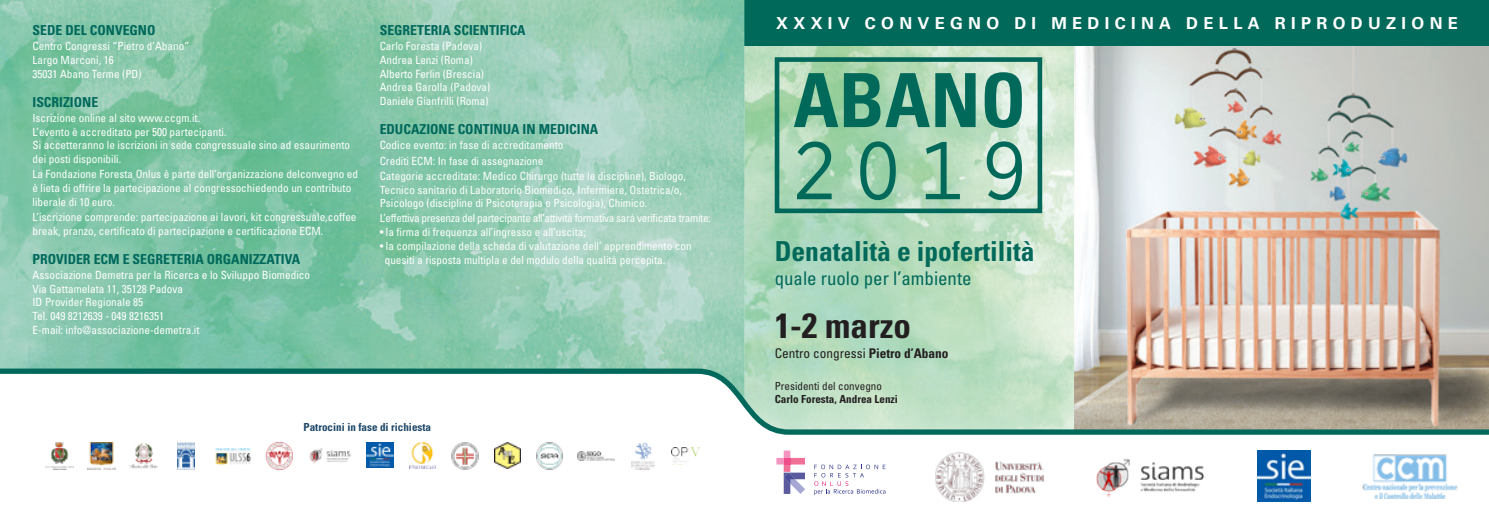
<style>
.page{position:relative;width:1489px;height:525px;background:#fff}
.page>*{position:absolute;margin:0;border:0;box-sizing:border-box;transform-origin:0 0}
.t1{font:81.25px "Gotham Mono Space Numbers Narrow";color:#00695a}
.t2{font:700 condensed 74.62px "Univers LT Std";color:#00695a}
.t3{font:700 condensed 35px "Univers LT Std";color:#231f20}
.t4{font:700 condensed 27.5px "Univers LT Std";color:#00695a}
.t5{font:condensed 18.88px "Univers LT Std";color:#00695a}
.t6{font:700 16.5px "Univers LT Std";letter-spacing:.325em;color:#fff}
.t7{font:700 condensed 13.75px "Univers LT Std";color:#00695c}
.t8{font:condensed 13.25px "Univers LT Std";color:#231f20}
.t9{font:condensed 11.25px/13.8px "Univers LT Std";color:#fff}
.t10{font:condensed 11.25px "Univers LT Std";letter-spacing:-.03em;color:#fff}
.t11{font:700 condensed 11.12px/13.2px "Univers LT Std";color:#231f20}
.t12{font:700 condensed 11.12px "Univers LT Std";color:#1e4769}
.s1{font-weight:700}
.s2{font-weight:400}
</style>
<div class="page">
<img style="left:1073px;top:45px;width:415px;height:320px">
<img style="left:744px;top:45px;width:329px;height:320px">
<div style="left:744px;top:0;width:744px;height:45px;background:#00695a"></div>
<div style="left:774px;top:57px;width:268px;height:156px;border:5px solid #00685a"></div>
<img style="left:1362px;top:454px;width:96px;height:44px">
<img style="left:1257px;top:450px;width:52px;height:50px">
<img style="left:1096px;top:458px;width:108px;height:39px">
<img style="left:935px;top:452px;width:108px;height:48px">
<svg style="left:814px;top:464px;width:71px;height:31px"></svg>
<svg style="left:776px;top:450px;width:29px;height:43px"></svg>
<svg style="left:0;top:0;width:744px;height:365px;background:#89c8ac"></svg>
<svg style="left:0;top:365px;width:1488px;height:70px"></svg>
<img style="left:45px;top:442px;width:28px;height:27px">
<img style="left:87px;top:442px;width:28px;height:27px">
<img style="left:130px;top:443px;width:28px;height:26px">
<img style="left:178px;top:442px;width:17px;height:27px">
<img style="left:215px;top:448px;width:36px;height:16px">
<img style="left:266px;top:442px;width:27px;height:27px">
<img style="left:309px;top:448px;width:42px;height:15px">
<img style="left:367px;top:442px;width:26px;height:25px">
<img style="left:409px;top:442px;width:26px;height:26px">
<img style="left:451px;top:442px;width:27px;height:27px">
<img style="left:494px;top:442px;width:26px;height:26px">
<img style="left:536px;top:442px;width:27px;height:27px">
<img style="left:578px;top:451px;width:37px;height:9px">
<img style="left:631px;top:442px;width:24px;height:27px">
<img style="left:671px;top:447px;width:28px;height:16px">
<p class="t7" style="left:32px;top:22px;width:124px">SEDE DEL CONVEGNO</p>
<p class="t9" style="left:32px;top:39px;width:158px">Centro Congressi “Pietro d’Abano”<br>Largo Marconi, 16<br>35031 Abano Terme (PD)</p>
<p class="t7" style="left:32px;top:93px;width:67px">ISCRIZIONE</p>
<p class="t9" style="left:32px;top:111px;width:319px">Iscrizione online al sito www.ccgm.it.<br>L’evento è accreditato per 500 partecipanti.<br>Si accetteranno le iscrizioni in sede congressuale sino ad esaurimento dei posti disponibili.</p>
<p class="t9" style="left:32px;top:167px;width:327px">La Fondazione Foresta Onlus è parte dell’organizzazione delconvegno ed è lieta di offrire la partecipazione al congressochiedendo un contributo liberale di 10 euro.</p>
<p class="t9" style="left:32px;top:210px;width:325px">L’iscrizione comprende: partecipazione ai lavori, kit congressuale,coffee break, pranzo, certificato di partecipazione e certificazione ECM.</p>
<p class="t7" style="left:32px;top:250px;width:269px">PROVIDER ECM E SEGRETERIA ORGANIZZATIVA</p>
<p class="t9" style="left:32px;top:268px;width:279px">Associazione Demetra per la Ricerca e lo Sviluppo Biomedico Via Gattamelata 11, 35128 Padova<br>ID Provider Regionale 85<br>Tel. 049 8212639 - 049 8216351<br>E-mail: info@associazione-demetra.it</p>
<p class="t7" style="left:380px;top:22px;width:147px">SEGRETERIA SCIENTIFICA</p>
<p class="t9" style="left:380px;top:39px;width:112px">Carlo Foresta (Padova)<br>Andrea Lenzi (Roma)<br>Alberto Ferlin (Brescia)<br>Andrea Garolla (Padova)<br>Daniele Gianfrilli (Roma)</p>
<p class="t7" style="left:380px;top:121px;width:220px">EDUCAZIONE CONTINUA IN MEDICINA</p>
<p class="t9" style="left:380px;top:138px;width:185px">Codice evento: in fase di accreditamento</p>
<p class="t9" style="left:380px;top:153px;width:165px">Crediti ECM: In fase di assegnazione</p>
<p class="t9" style="left:380px;top:169px;width:308px">Categorie accreditate: Medico Chirurgo (tutte le discipline), Biologo,<br>Tecnico sanitario di Laboratorio Biomedico, Infermiere, Ostetrica/o,<br>Psicologo (discipline di Psicoterapia e Psicologia), Chimico.</p>
<p class="t10" style="left:380px;top:211px;width:332px">L’effettiva presenza del partecipante all’attività formativa sarà verificata tramite:</p>
<p class="t9" style="left:380px;top:225px;width:208px">• la firma di frequenza all’ingresso e all’uscita;</p>
<p class="t9" style="left:385px;top:239px;width:308px;text-indent:-5px">• la compilazione della scheda di valutazione dell’ apprendimento con quesiti a risposta multipla e del modulo della qualità percepita.</p>
<p class="t12" style="left:303px;top:419px;width:129px">Patrocini in fase di richiesta</p>
<p class="t6" style="left:776px;top:13px;width:683px">XXXIV CONVEGNO DI MEDICINA DELLA RIPRODUZIONE</p>
<p class="t2" style="left:793px;top:55px;width:234px">ABANO</p>
<p class="t1" style="left:793px;top:135px;width:234px">2019</p>
<p class="t4" style="left:774px;top:234px;width:261px">Denatalità e ipofertilità</p>
<p class="t5" style="left:774px;top:266px;width:198px">quale ruolo per l’ambiente</p>
<p class="t3" style="left:774px;top:304px;width:138px">1-2 marzo</p>
<p class="t8" style="left:774px;top:345px;width:175px">Centro congressi <span class="s1">Pietro d’Abano</span></p>
<p class="t11" style="left:774px;top:379px;width:125px"><span class="s2">Presidenti del convegno<br></span>Carlo Foresta, Andrea Lenzi</p>
</div>
